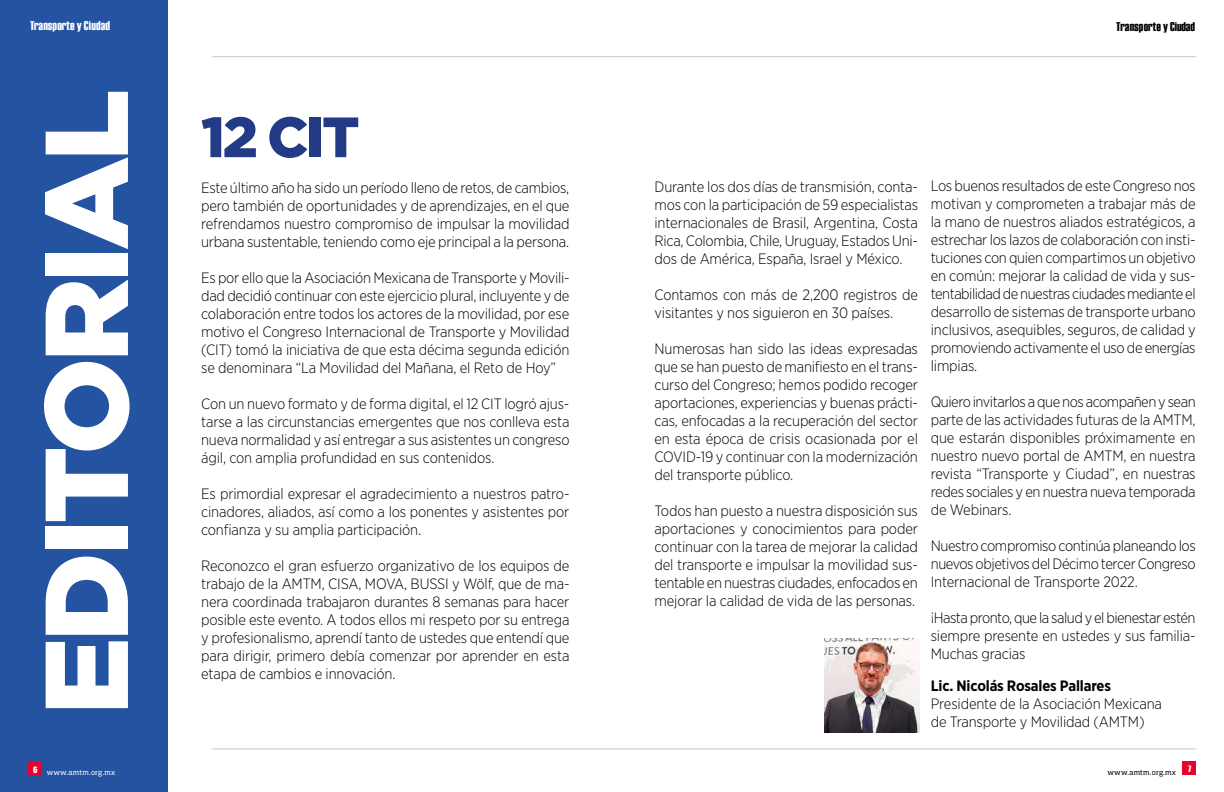
<style>
.page{position:relative;width:1224px;height:792px;background:#fff}
.page>*{position:absolute;margin:0;border:0;box-sizing:border-box;transform-origin:0 0}
.t1{font:900 117.6px "Gotham";letter-spacing:-.045em;color:#fff}
.t2{font:900 56.7px "Gotham";color:#233b87}
.t3{font:300 15px/18px "Gotham Narrow";letter-spacing:-.01em;color:#000;text-align:justify}
.t4{font:700 15px "Gotham Narrow";letter-spacing:-.01em;color:#000}
.t5{font:12.6px "Haettenschweiler";letter-spacing:.01em;color:#fff}
.t6{font:12.6px "Haettenschweiler";color:#000}
.t7{font:8.1px "Impact";color:#fff}
.t8{font:7.2px "Soho Pro";letter-spacing:.025em;color:#fff}
.t9{font:7.2px "Soho Pro";letter-spacing:.025em;color:#000}
</style>
<div class="page">
<div style="left:0;top:0;width:167px;height:792px;background:#2353a1"></div>
<div style="left:29px;top:762px;width:13px;height:14px;background:#ea0029"></div>
<div style="left:1182px;top:761px;width:14px;height:14px;background:#ea0029"></div>
<hr style="left:213px;top:56px;width:983px;height:1px;background:#8c9091">
<hr style="left:213px;top:748px;width:983px;height:1px;background:#8c9091">
<img style="left:825px;top:638px;width:94px;height:95px">
<p class="t5" style="left:30px;top:19px;width:81px">Transporte y Ciudad</p>
<p class="t6" style="left:1116px;top:19px;width:80px">Transporte y Ciudad</p>
<h1 class="t1" style="left:5px;top:715px;width:628px;rotate:-90deg">EDITORIAL</h1>
<p class="t8" style="left:33px;top:767px;width:84px"><sup>6</sup> www.amtm.org.mx</p>
<h2 class="t2" style="left:201px;top:98px;width:160px">12 CIT</h2>
<p class="t3" style="left:201px;top:179px;width:370px">Este último año ha sido un período lleno de retos, de cambios, pero también de oportunidades y de aprendizajes, en el que refrendamos nuestro compromiso de impulsar la movilidad urbana sustentable, teniendo como eje principal a la persona.</p>
<p class="t3" style="left:201px;top:269px;width:370px">Es por ello que la Asociación Mexicana de Transporte y Movili&shy;dad decidió continuar con este ejercicio plural, incluyente y de colaboración entre todos los actores de la movilidad, por ese motivo el Congreso Internacional de Transporte y Movilidad (CIT) tomó la iniciativa de que esta décima segunda edición se denominara “La Movilidad del Mañana, el Reto de Hoy”</p>
<p class="t3" style="left:201px;top:395px;width:370px">Con un nuevo formato y de forma digital, el 12 CIT logró ajus&shy;tarse a las circunstancias emergentes que nos conlleva esta nueva normalidad y así entregar a sus asistentes un congreso ágil, con amplia profundidad en sus contenidos.</p>
<p class="t3" style="left:201px;top:485px;width:370px">Es primordial expresar el agradecimiento a nuestros patro&shy;cinadores, aliados, así como a los ponentes y asistentes por confianza y su amplia participación.</p>
<p class="t3" style="left:201px;top:557px;width:370px">Reconozco el gran esfuerzo organizativo de los equipos de trabajo de la AMTM, CISA, MOVA, BUSSI y Wölf, que de ma&shy;nera coordinada trabajaron durantes 8 semanas para hacer posible este evento. A todos ellos mi respeto por su entrega y profesionalismo, aprendí tanto de ustedes que entendí que para dirigir, primero debía comenzar por aprender en esta etapa de cambios e innovación.</p>
<p class="t3" style="left:655px;top:178px;width:265px">Durante los dos días de transmisión, conta&shy;mos con la participación de 59 especialistas internacionales de Brasil, Argentina, Costa Rica, Colombia, Chile, Uruguay, Estados Uni&shy;dos de América, España, Israel y México.</p>
<p class="t3" style="left:655px;top:286px;width:265px">Contamos con más de 2,200 registros de visitantes y nos siguieron en 30 países.</p>
<p class="t3" style="left:655px;top:340px;width:265px">Numerosas han sido las ideas expresadas que se han puesto de manifiesto en el trans&shy;curso del Congreso; hemos podido recoger aportaciones, experiencias y buenas prácti&shy;cas, enfocadas a la recuperación del sector en esta época de crisis ocasionada por el COVID-19 y continuar con la modernización del transporte público.</p>
<p class="t3" style="left:655px;top:502px;width:265px">Todos han puesto a nuestra disposición sus aportaciones y conocimientos para poder continuar con la tarea de mejorar la calidad del transporte e impulsar la movilidad sus&shy;tentable en nuestras ciudades, enfocados en mejorar la calidad de vida de las personas.</p>
<p class="t3" style="left:931px;top:176px;width:266px">Los buenos resultados de este Congreso nos motivan y comprometen a trabajar más de la mano de nuestros aliados estratégicos, a estrechar los lazos de colaboración con insti&shy;tuciones con quien compartimos un objetivo en común: mejorar la calidad de vida y sus&shy;tentabilidad de nuestras ciudades mediante el desarrollo de sistemas de transporte urbano inclusivos, asequibles, seguros, de calidad y promoviendo activamente el uso de energías limpias.</p>
<p class="t3" style="left:931px;top:392px;width:266px">Quiero invitarlos a que nos acompañen y sean parte de las actividades futuras de la AMTM, que estarán disponibles próximamente en nuestro nuevo portal de AMTM, en nuestra revista “Transporte y Ciudad”, en nuestras redes sociales y en nuestra nueva temporada de Webinars.</p>
<p class="t3" style="left:931px;top:536px;width:266px">Nuestro compromiso continúa planeando los nuevos objetivos del Décimo tercer Congreso Internacional de Transporte 2022.</p>
<p class="t3" style="left:931px;top:608px;width:266px">¡Hasta pronto, que la salud y el bienestar estén siempre presente en ustedes y sus familia-Muchas gracias</p>
<p class="t4" style="left:931px;top:676px;width:182px">Lic. Nicolás Rosales Pallares</p>
<p class="t3" style="left:931px;top:695px;width:233px">Presidente de la Asociación Mexicana de Transporte y Movilidad (AMTM)</p>
<p class="t9" style="left:1108px;top:767px;width:70px">www.amtm.org.mx</p>
<p class="t7" style="left:1188px;top:762px;width:5px">7</p>
</div>
